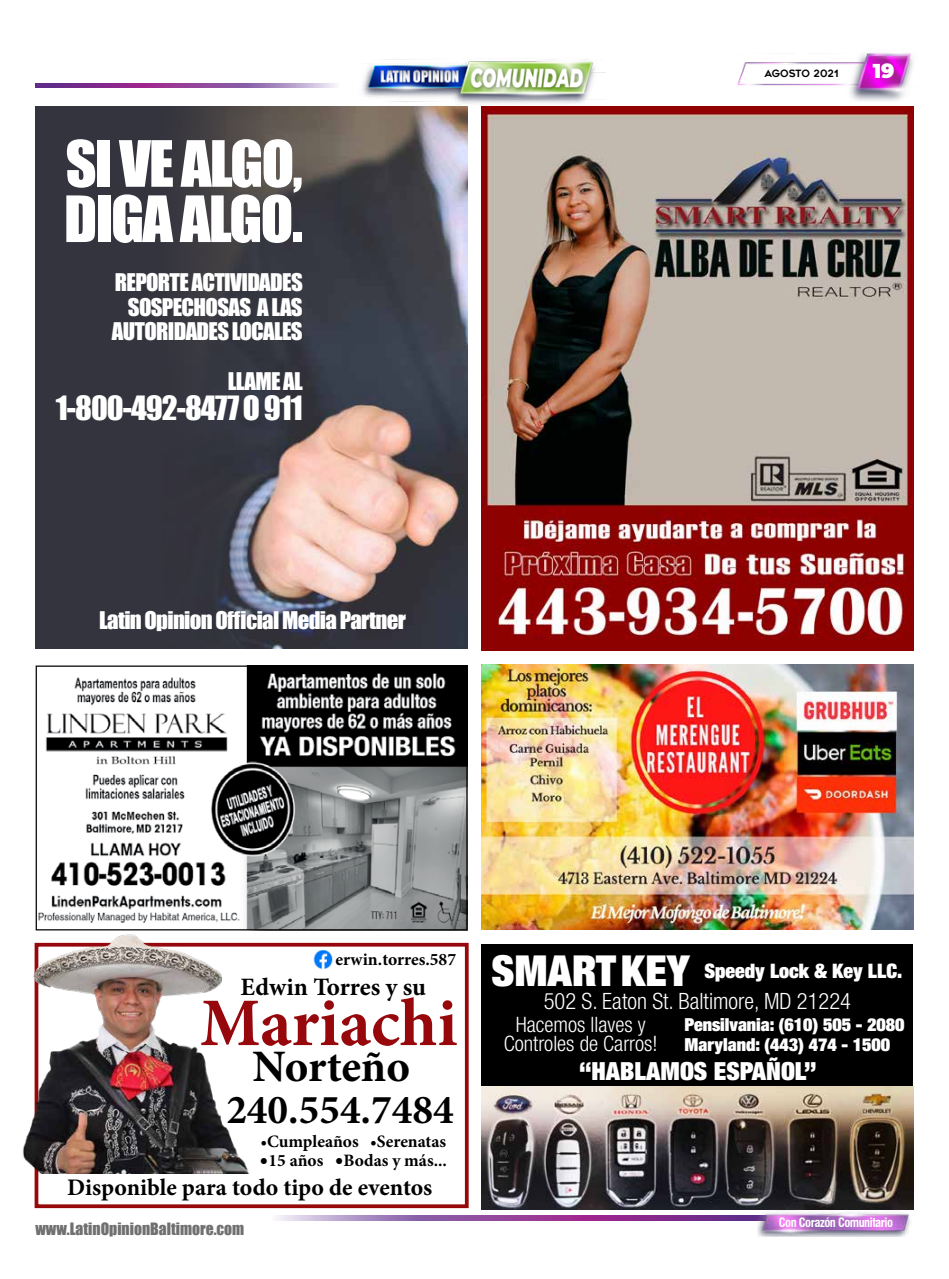
<style>
.page{position:relative;width:949px;height:1279px;background:#fff}
.page>*{position:absolute;margin:0;border:0;box-sizing:border-box;transform-origin:0 0}
.t1{font:700 68.12px "Minion Pro";color:#96080b}
.t2{font:58.88px/55.2px "Impact";letter-spacing:-.03em;color:#fff}
.t3{font:700 45px "Minion Pro";letter-spacing:-.005em;color:#000}
.t4{font:900 condensed 42.75px "Helvetica Neue LT Pro";color:#fff}
.t5{font:700 41.25px "Minion Pro";color:#000}
.t6{font:30.75px "Impact";letter-spacing:-.03em;color:#fff}
.t7{font:900 condensed 25px "Helvetica Neue LT Pro";color:#fff}
.t8{font:700 25px "Minion Pro";color:#000}
.t9{font:700 23.75px "Minion Pro";color:#000}
.t10{font:300 condensed 22.5px "Helvetica Neue LT Pro";color:#fff}
.t11{font:22.38px/24.6px "Impact";letter-spacing:-.03em;color:#fff;text-align:right}
.t12{font:300 condensed 21.25px "Helvetica Neue LT Pro";color:#fff}
.t13{font:900 condensed 20px "Helvetica Neue LT Pro";color:#fff}
.t14{font:900 20px "Montserrat";color:#fff}
.t15{font:900 condensed 18px/20.2px "Helvetica Neue LT Pro";color:#fff}
.t16{font:700 17.5px "Minion Pro";color:#000}
.t17{font:700 17.38px "Minion Pro";color:#000}
.t18{font:15.62px "Impact";color:#707070}
.t19{font:700 condensed 12.5px "Swiss 721 BT";letter-spacing:-.04em;color:#fff}
.t20{font:10px "Geometos";letter-spacing:.005em;color:#000}
.s1{font-weight:400}
.s2{font-weight:400;font-size:22.88px}
</style>
<div class="page">
<img style="left:737px;top:53px;width:176px;height:48px">
<svg style="left:276px;top:1215px;width:481px;height:4px"></svg>
<svg style="left:35px;top:84px;width:301px;height:4px"></svg>
<img style="left:362px;top:59px;width:243px;height:45px">
<img style="left:757px;top:1210px;width:153px;height:25px">
<img style="left:481px;top:106px;width:432px;height:544px">
<img style="left:481px;top:664px;width:432px;height:265px">
<img style="left:265px;top:106px;width:202px;height:542px">
<div style="left:35px;top:106px;width:230px;height:542px;background:#34343e"></div>
<div style="left:481px;top:944px;width:432px;height:265px;background:#000"></div>
<img style="left:481px;top:1086px;width:432px;height:123px">
<div style="left:35px;top:942px;width:433px;height:265px;border:4px solid #96080b"></div>
<img style="left:22px;top:921px;width:256px;height:252px">
<img style="left:313px;top:950px;width:19px;height:18px">
<img style="left:38px;top:667px;width:427px;height:261px">
<div style="left:36px;top:665px;width:431px;height:265px;border:1px solid #000"></div>
<h2 class="t2" style="left:64px;top:134px;width:240px">SI VE ALGO,<br>DIGA ALGO.</h2>
<p class="t11" style="left:112px;top:269px;width:192px">REPORTE ACTIVIDADES<br>SOSPECHOSAS A LAS<br>AUTORIDADES LOCALES</p>
<p class="t11" style="left:228px;top:368px;width:76px">LLAME AL</p>
<h3 class="t6" style="left:56px;top:384px;width:248px">1-800-492-8477 O 911</h3>
<p class="t11" style="left:99px;top:607px;width:308px">Latin Opinion Official Media Partner</p>
<p class="t20" style="left:764px;top:67px;width:76px">AGOSTO 2021</p>
<p class="t14" style="left:872px;top:56px;width:23px">19</p>
<p class="t16" style="left:335px;top:947px;width:122px">erwin.torres.587</p>
<p class="t8" style="left:240px;top:969px;width:187px">Edwin Torres y su</p>
<h1 class="t1" style="left:200px;top:975px;width:259px">Mariachi</h1>
<h3 class="t3" style="left:252px;top:1034px;width:159px">Norteño</h3>
<h3 class="t5" style="left:226px;top:1080px;width:229px">240.554.7484</h3>
<p class="t17" style="left:260px;top:1128px;width:187px"><span class="s1">•</span>Cumpleaños <span class="s1">•</span>Serenatas</p>
<p class="t17" style="left:260px;top:1147px;width:189px"><span class="s2">•</span>15 años <span class="s2">•</span>Bodas y más...</p>
<p class="t9" style="left:67px;top:1170px;width:367px">Disponible para todo tipo de eventos</p>
<p class="t18" style="left:35px;top:1216px;width:210px">www.LatinOpinionBaltimore.com</p>
<h3 class="t4" style="left:491px;top:943px;width:200px">SMART KEY</h3>
<p class="t15" style="left:684px;top:1013px;width:221px">Pensilvania: (610) 505 - 2080<br>Maryland: (443) 474 - 1500</p>
<p class="t7" style="left:579px;top:1054px;width:239px">“HABLAMOS ESPAÑOL”</p>
<p class="t13" style="left:704px;top:957px;width:199px">Speedy Lock &amp; Key LLC.</p>
<p class="t10" style="left:544px;top:988px;width:309px">502 S. Eaton St. Baltimore, MD 21224</p>
<p class="t12" style="left:515px;top:1012px;width:131px">Hacemos llaves y</p>
<p class="t12" style="left:504px;top:1031px;width:155px">Controles de Carros!</p>
<p class="t19" style="left:779px;top:1214px;width:116px">Con Corazón Comunitario</p>
</div>
